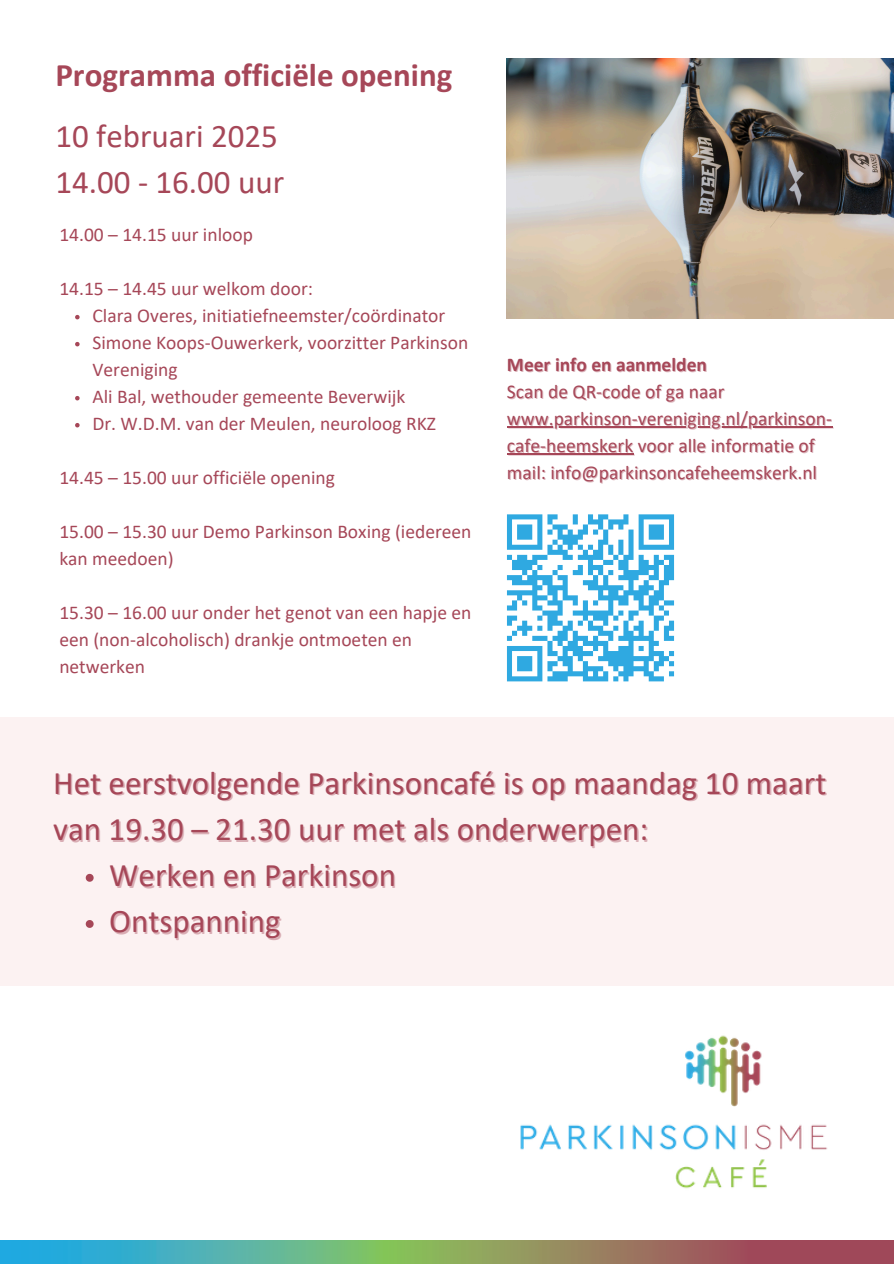
<style>
.page{position:relative;width:894px;height:1264px;background:#fff}
.page>*{position:absolute;margin:0;border:0;box-sizing:border-box;transform-origin:0 0}
.t1{font:33px/46px "Calibri";color:#a64758}
.t2{font:700 33px "Calibri";color:#a64758}
.t3{font:19.5px/27px "Calibri";color:#a64758}
.t4{font:700 19.5px "Calibri";color:#a64758}
</style>
<div class="page">
<img style="left:0;top:58px;width:893px;height:1205px">
<hr style="left:507px;top:426px;width:324px;height:1px;background:#a64758">
<hr style="left:507px;top:453px;width:126px;height:1px;background:#a64758">
<svg style="left:86px;top:873px;width:8px;height:8px"></svg>
<svg style="left:86px;top:920px;width:8px;height:7px"></svg>
<h1 class="t2" style="left:55px;top:61px;width:398px">Programma officiële opening</h1>
<h2 class="t1" style="left:55px;top:115px;width:230px">10 februari 2025<br>14.00 - 16.00 uur</h2>
<p class="t3" style="left:59px;top:222px;width:195px">14.00 – 14.15 uur inloop</p>
<p class="t3" style="left:59px;top:276px;width:255px">14.15 – 14.45 uur welkom door:</p>
<p class="t3" style="left:92px;top:303px;width:354px">Clara Overes, initiatiefneemster/coördinator</p>
<p class="t3" style="left:92px;top:330px;width:377px">Simone Koops-Ouwerkerk, voorzitter Parkinson<br>Vereniging</p>
<p class="t3" style="left:92px;top:384px;width:314px">Ali Bal, wethouder gemeente Beverwijk</p>
<p class="t3" style="left:92px;top:411px;width:345px">Dr. W.D.M. van der Meulen, neuroloog RKZ</p>
<p class="t3" style="left:59px;top:465px;width:277px">14.45 – 15.00 uur officiële opening</p>
<p class="t3" style="left:59px;top:519px;width:413px">15.00 – 15.30 uur Demo Parkinson Boxing (iedereen kan meedoen)</p>
<p class="t3" style="left:59px;top:600px;width:413px">15.30 – 16.00 uur onder het genot van een hapje en een (non-alcoholisch) drankje ontmoeten en netwerken</p>
<p class="t4" style="left:507px;top:356px;width:201px">Meer info en aanmelden</p>
<p class="t3" style="left:507px;top:380px;width:219px">Scan de QR-code of ga naar</p>
<p class="t3" style="left:507px;top:407px;width:326px">www.parkinson-vereniging.nl/parkinson-</p>
<p class="t3" style="left:507px;top:434px;width:309px">cafe-heemskerk voor alle informatie of</p>
<p class="t3" style="left:507px;top:461px;width:311px">mail: info@parkinsoncafeheemskerk.nl</p>
<p class="t1" style="left:53px;top:762px;width:774px">Het eerstvolgende Parkinsoncafé is op maandag 10 maart</p>
<p class="t1" style="left:53px;top:808px;width:596px">van 19.30 – 21.30 uur met als onderwerpen:</p>
<p class="t1" style="left:109px;top:855px;width:288px">Werken en Parkinson</p>
<p class="t1" style="left:109px;top:901px;width:173px">Ontspanning</p>
</div>
